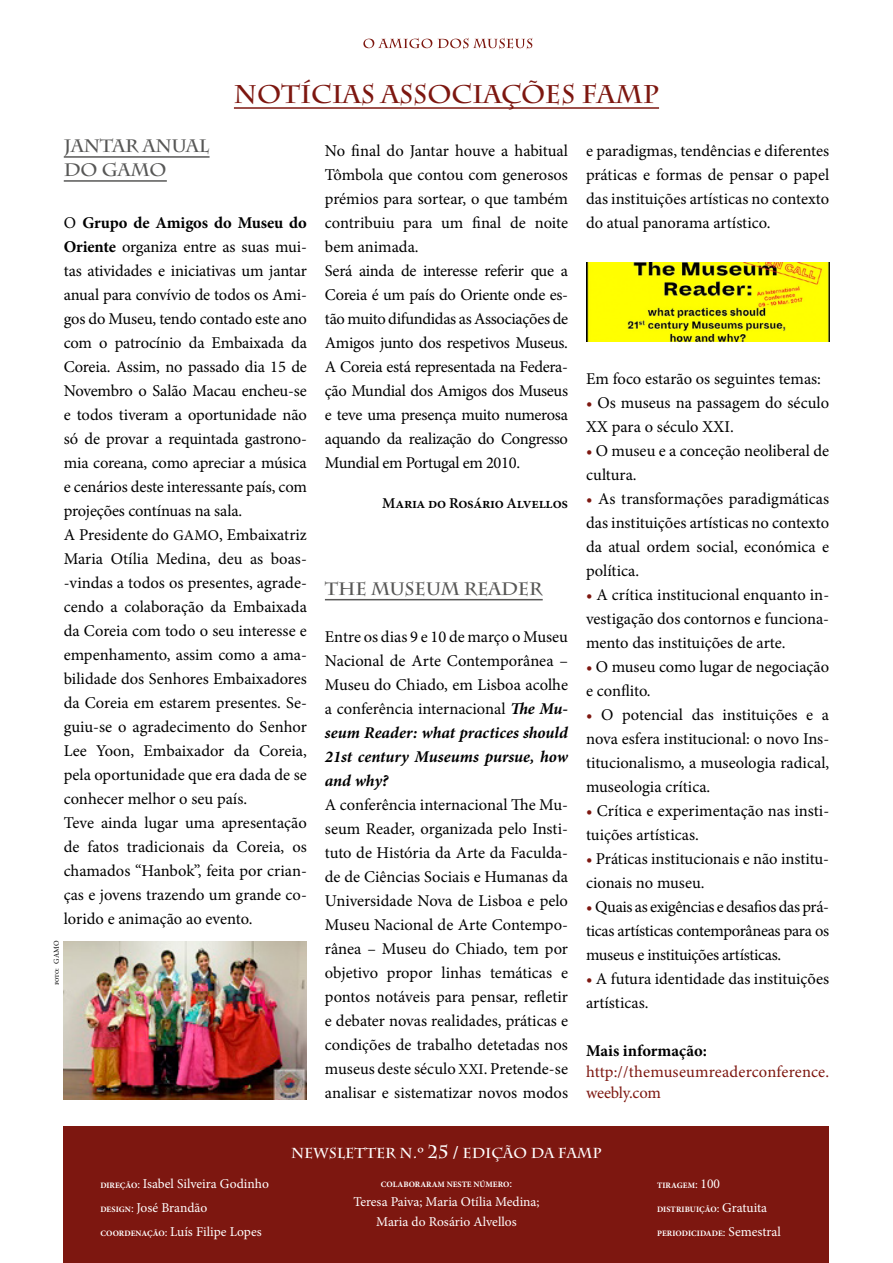
<style>
.page{position:relative;width:893px;height:1263px;background:#fff}
.page>*{position:absolute;margin:0;border:0;box-sizing:border-box;transform-origin:0 0}
.t1{font:700 25.5px "Charlemagne Std";color:#7d1710}
.t2{font:700 18px/24px "Charlemagne Std";letter-spacing:-.01em;color:#575756}
.t3{font:16.5px/24px "Minion Pro";letter-spacing:-.005em;color:#000}
.t4{font:16.5px/21px "Minion Pro";letter-spacing:.01em;color:#7d1710}
.t5{font:700 16.5px "Minion Pro";color:#000}
.t6{font:600 15px "Minion Pro";letter-spacing:-.02em;color:#000}
.t7{font:700 14.4px "Charlemagne Std";color:#fff}
.t8{font:13.5px/24px "Minion Pro";color:#fff}
.t9{font:700 8.25px "Minion Pro";color:#fff}
.t10{font:7.5px "Minion Pro";letter-spacing:-.005em;color:#000}
.s1{font-weight:700}
.s2{font-size:15px}
.s3{font-weight:700;font-style:italic}
.s4{color:#7d1710}
.s5{font-size:18px}
.s6{font-family:"Minion Pro";font-weight:600;font-size:18px}
.s7{font-weight:700;font-size:8.25px}
.s8{font-size:12px}
.s9{font-weight:400;font-size:12px}
.s10{font-weight:400;font-size:13.5px}
</style>
<div class="page">
<div style="left:64px;top:1126px;width:765px;height:137px;background:#7d1710"></div>
<svg style="left:363px;top:38px;width:69px;height:10px"></svg>
<svg style="left:438px;top:38px;width:94px;height:11px"></svg>
<hr style="left:64px;top:156px;width:146px;height:2px;background:#575756">
<hr style="left:64px;top:180px;width:103px;height:2px;background:#575756">
<hr style="left:325px;top:599px;width:218px;height:1px;background:#575756">
<hr style="left:234px;top:107px;width:425px;height:2px;background:#7d1710">
<img style="left:64px;top:941px;width:243px;height:159px">
<img style="left:586px;top:263px;width:243px;height:78px">
<h1 class="t1" style="left:234px;top:79px;width:427px">NOTÍCIAS ASSOCIAÇÕES FAMP</h1>
<p class="t2" style="left:64px;top:134px;width:147px">JANTAR ANUAL<br>DO GAMO</p>
<p class="t3" style="left:64px;top:211px;width:245px">O <span class="s1">Grupo de Amigos do Museu do Oriente</span> organiza entre as suas mui&shy;tas atividades e iniciativas um jantar anual para convívio de todos os Ami&shy;gos do Museu, tendo contado este ano com o patrocínio da Embaixada da Coreia. Assim, no passado dia 15 de Novembro o Salão Macau encheu-se e todos tiveram a oportunidade não só de provar a requintada gastrono&shy;mia coreana, como apreciar a música e cenários deste interessante país, com projeções contínuas na sala.<br>A Presidente do <span class="s2">GAMO</span>, Embaixatriz Maria Otília Medina, deu as boas--vindas a todos os presentes, agrade&shy;cendo a colaboração da Embaixada da Coreia com todo o seu interesse e empenhamento, assim como a ama&shy;bilidade dos Senhores Embaixadores da Coreia em estarem presentes. Se&shy;guiu-se o agradecimento do Senhor Lee Yoon, Embaixador da Coreia, pela oportunidade que era dada de se conhecer melhor o seu país.<br>Teve ainda lugar uma apresentação de fatos tradicionais da Coreia, os chamados “Hanbok”, feita por crian&shy;ças e jovens trazendo um grande co&shy;lorido e animação ao evento.</p>
<p class="t10" style="left:52px;top:985px;width:46px;rotate:-90deg">foto: GAMO</p>
<p class="t3" style="left:325px;top:139px;width:245px">No final do Jantar houve a habitual Tômbola que contou com generosos prémios para sortear, o que também contribuiu para um final de noite bem animada.<br>Será ainda de interesse referir que a Coreia é um país do Oriente onde es&shy;tão muito difundidas as Associações de Amigos junto dos respetivos Museus.<br>A Coreia está representada na Federa&shy;ção Mundial dos Amigos dos Museus e teve uma presença muito numerosa aquando da realização do Congresso Mundial em Portugal em 2010.</p>
<p class="t6" style="left:382px;top:492px;width:187px">Maria do Rosário Alvellos</p>
<p class="t2" style="left:325px;top:577px;width:219px">THE MUSEUM READER</p>
<p class="t3" style="left:325px;top:625px;width:245px;text-align:justify">Entre os dias 9 e 10 de março o Museu Nacional de Arte Contemporânea – Museu do Chiado, em Lisboa acolhe a conferência internacional <span class="s3">The Mu&shy;seum Reader: what practices should 21st century Museums pursue, how and why?</span></p>
<p class="t3" style="left:325px;top:793px;width:245px;text-align:justify">A conferência internacional The Mu&shy;seum Reader, organizada pelo Insti&shy;tuto de História da Arte da Faculda&shy;de de Ciências Sociais e Humanas da Universidade Nova de Lisboa e pelo Museu Nacional de Arte Contempo&shy;rânea – Museu do Chiado, tem por objetivo propor linhas temáticas e pontos notáveis para pensar, refletir e debater novas realidades, práticas e condições de trabalho detetadas nos museus deste século <span class="s2">XXI</span>. Pretende-se analisar e sistematizar novos modos</p>
<p class="t3" style="left:586px;top:139px;width:245px;text-align:justify">e paradigmas, tendências e diferentes práticas e formas de pensar o papel das instituições artísticas no contexto do atual panorama artístico.</p>
<p class="t3" style="left:586px;top:367px;width:237px">Em foco estarão os seguintes temas:</p>
<p class="t3" style="left:586px;top:391px;width:245px"><span class="s4">•</span> Os museus na passagem do século<br>XX para o século XXI.</p>
<p class="t3" style="left:586px;top:439px;width:245px"><span class="s4">•</span> O museu e a conceção neoliberal de cultura.</p>
<p class="t3" style="left:586px;top:487px;width:245px;text-align:justify"><span class="s4">•</span> As transformações paradigmáticas das instituições artísticas no contexto da atual ordem social, económica e política.</p>
<p class="t3" style="left:586px;top:583px;width:245px;text-align:justify"><span class="s4">•</span> A crítica institucional enquanto in&shy;vestigação dos contornos e funciona&shy;mento das instituições de arte.</p>
<p class="t3" style="left:586px;top:655px;width:245px"><span class="s4">•</span> O museu como lugar de negociação e conflito.</p>
<p class="t3" style="left:586px;top:703px;width:245px;text-align:justify"><span class="s4">•</span> O potencial das instituições e a nova esfera institucional: o novo Ins&shy;titucionalismo, a museologia radical, museologia crítica.</p>
<p class="t3" style="left:586px;top:799px;width:245px"><span class="s4">•</span> Crítica e experimentação nas insti&shy;tuições artísticas.</p>
<p class="t3" style="left:586px;top:847px;width:245px"><span class="s4">•</span> Práticas institucionais e não institu&shy;cionais no museu.</p>
<p class="t3" style="left:586px;top:895px;width:245px;text-align:justify"><span class="s4">•</span> Quais as exigências e desafios das prá&shy;ticas artísticas contemporâneas para os museus e instituições artísticas.</p>
<p class="t3" style="left:586px;top:967px;width:245px"><span class="s4">•</span> A futura identidade das instituições artísticas.</p>
<p class="t5" style="left:586px;top:1039px;width:122px">Mais informação:</p>
<p class="t4" style="left:586px;top:1062px;width:245px">http://themuseumreaderconference. weebly.com</p>
<p class="t7" style="left:291px;top:1144px;width:312px">NEWSLETTER N.º <span class="s5">25</span> <span class="s6">/</span> EDIÇÃO DA FAMP</p>
<p class="t8" style="left:100px;top:1172px;width:170px"><span class="s7">DIREÇÃO</span><span class="s8">:</span> Isabel Silveira Godinho<br><span class="s7">DESIGN</span><span class="s8">:</span> José Brandão<br><span class="s7">COORDENAÇÃO</span><span class="s8">:</span> Luís Filipe Lopes</p>
<p class="t9" style="left:657px;top:1179px;width:65px">TIRAGEM<span class="s9">:</span> <span class="s10">100</span></p>
<p class="t9" style="left:381px;top:1178px;width:133px">COLABORARAM NESTE NÚMERO<span class="s9">:</span></p>
<p class="t8" style="left:353px;top:1192px;width:188px;line-height:19.5px;text-align:center">Teresa Paiva; Maria Otília Medina;<br>Maria do Rosário Alvellos</p>
<p class="t9" style="left:657px;top:1203px;width:112px">DISTRIBUIÇÃO<span class="s9">:</span> <span class="s10">Gratuita</span></p>
<p class="t9" style="left:657px;top:1227px;width:125px">PERIODICIDADE<span class="s9">:</span> <span class="s10">Semestral</span></p>
</div>
